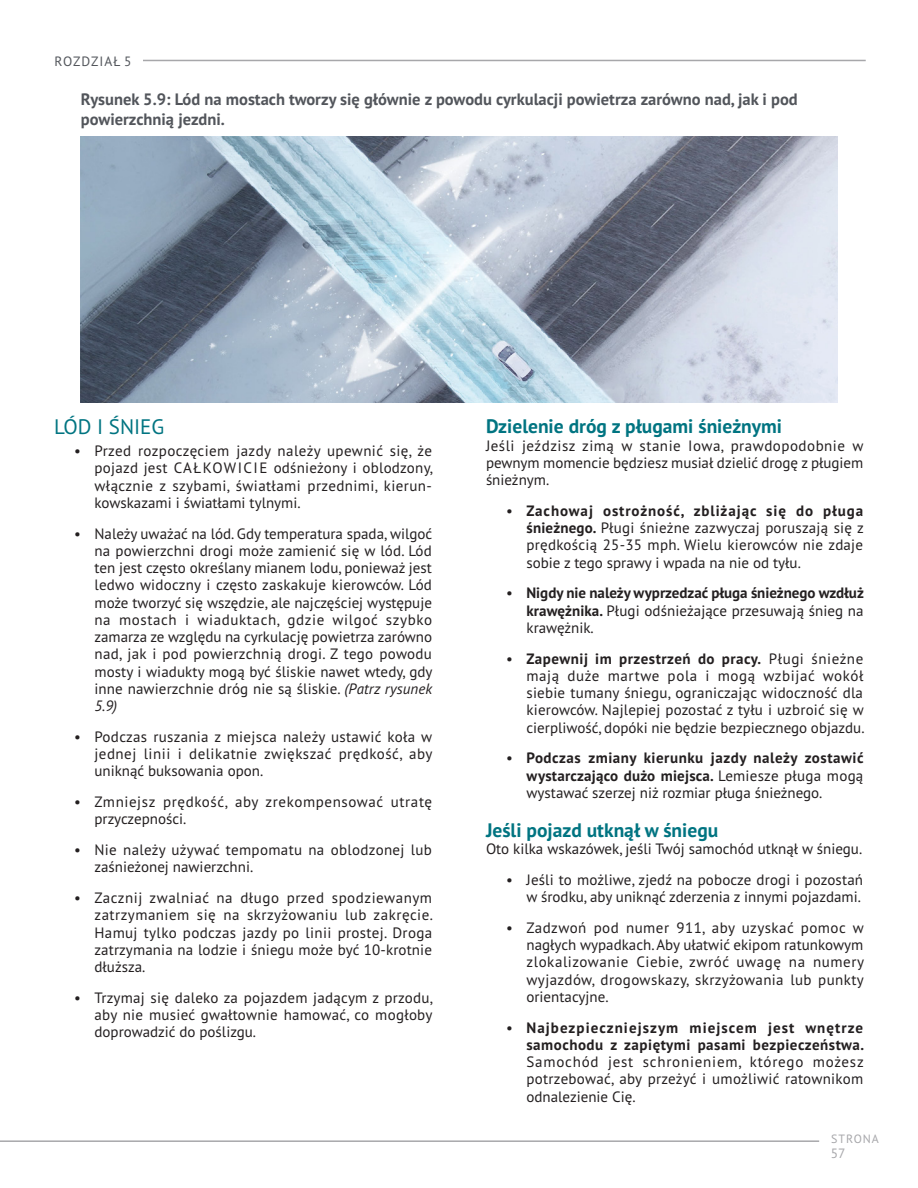
<style>
.page{position:relative;width:918px;height:1188px;background:#fff}
.page>*{position:absolute;margin:0;border:0;box-sizing:border-box;transform-origin:0 0}
.Sub2_less_space{font:21px "PT Sans Pro";color:#007481}
.Sub3_Teal_bigger_no{font:700 19.5px "PT Sans Pro";color:#007481}
.Figure_label{font:700 16.5px/19.8px "PT Sans Pro";color:#52555b}
.Body{font:15px/17.2px "PT Sans Pro";color:#231f20;text-align:justify}
.t1{font:700 15px/17.2px "PT Sans Pro";letter-spacing:.005em;color:#231f20;text-align:justify}
.Body-2{font:15px/17.2px "PT Sans Pro";letter-spacing:.02em;color:#231f20}
.Body-3{font:15px/17.2px "PT Sans Pro";letter-spacing:.04em;color:#231f20}
.t2{font:13.5px "PT Sans Pro";letter-spacing:.08em;color:#52555b}
.t3{font:13.5px "PT Sans Pro";color:#a7a7aa}
.t4{font:12px "PT Sans Pro";letter-spacing:.08em;color:#a7a7aa}
.s1{font-style:italic}
.s2{font-weight:700}
.s3{font-weight:400}
</style>
<div class="page">
<hr style="left:67px;top:60px;width:799px;height:1px;background:#a7a7aa">
<hr style="left:0;top:1140px;width:819px;height:2px;background:#a7a7aa">
<div style="left:54px;top:55px;width:89px;height:24px;background:#fff"></div>
<img style="left:81px;top:136px;width:756px;height:267px">
<p class="t2" style="left:55px;top:52px;width:78px">ROZDZIAŁ 5</p>
<p class="Figure_label" style="left:81px;top:89px;width:718px">Rysunek 5.9: Lód na mostach tworzy się głównie z powodu cyrkulacji powietrza zarówno nad, jak i pod powierzchnią jezdni.</p>
<p class="Sub2_less_space" style="left:54px;top:413px;width:112px">LÓD I ŚNIEG</p>
<p class="Body" style="left:94px;top:442px;width:340px;text-indent:-20px">• Przed rozpoczęciem jazdy należy upewnić się, że pojazd jest CAŁKOWICIE odśnieżony i oblodzony, włącznie z szybami, światłami przednimi, kierun&shy;kowskazami i światłami tylnymi.</p>
<p class="Body" style="left:94px;top:524px;width:340px;text-indent:-20px">• Należy uważać na lód. Gdy temperatura spada, wilgoć na powierzchni drogi może zamienić się w lód. Lód ten jest często określany mianem lodu, ponieważ jest ledwo widoczny i często zaskakuje kierowców. Lód może tworzyć się wszędzie, ale najczęściej występuje na mostach i wiaduktach, gdzie wilgoć szybko zamarza ze względu na cyrkulację powietrza zarówno nad, jak i pod powierzchnią drogi. Z tego powodu mosty i wiadukty mogą być śliskie nawet wtedy, gdy inne nawierzchnie dróg nie są śliskie. <span class="s1">(Patrz rysunek 5.9)</span></p>
<p class="Body" style="left:94px;top:728px;width:339px;text-indent:-20px">• Podczas ruszania z miejsca należy ustawić koła w jednej linii i delikatnie zwiększać prędkość, aby uniknąć buksowania opon.</p>
<p class="Body-3" style="left:94px;top:793px;width:339px;text-indent:-20px">• Zmniejsz prędkość, aby zrekompensować utratę przyczepności.</p>
<p class="Body-2" style="left:94px;top:841px;width:339px;text-indent:-20px">• Nie należy używać tempomatu na oblodzonej lub zaśnieżonej nawierzchni.</p>
<p class="Body" style="left:94px;top:889px;width:340px;text-indent:-20px">• Zacznij zwalniać na długo przed spodziewanym zatrzymaniem się na skrzyżowaniu lub zakręcie.<br>Hamuj tylko podczas jazdy po linii prostej. Droga zatrzymania na lodzie i śniegu może być 10-krotnie dłuższa.</p>
<p class="Body" style="left:94px;top:989px;width:340px;text-indent:-20px">• Trzymaj się daleko za pojazdem jadącym z przodu, aby nie musieć gwałtownie hamować, co mogłoby doprowadzić do poślizgu.</p>
<p class="Sub3_Teal_bigger_no" style="left:486px;top:414px;width:298px">Dzielenie dróg z pługami śnieżnymi</p>
<p class="Body" style="left:486px;top:436px;width:379px">Jeśli jeździsz zimą w stanie Iowa, prawdopodobnie w pewnym momencie będziesz musiał dzielić drogę z pługiem śnieżnym.</p>
<p class="Body" style="left:526px;top:502px;width:339px;text-indent:-20px">• <span class="s2">Zachowaj ostrożność, zbliżając się do pługa śnieżnego.</span> Pługi śnieżne zazwyczaj poruszają się z prędkością 25-35 mph. Wielu kierowców nie zdaje sobie z tego sprawy i wpada na nie od tyłu.</p>
<p class="t1" style="left:526px;top:584px;width:339px;text-indent:-20px"><span class="s3">•</span> Nigdy nie należy wyprzedzać pługa śnieżnego wzdłuż krawężnika. <span class="s3">Pługi odśnieżające przesuwają śnieg na krawężnik.</span></p>
<p class="Body" style="left:526px;top:649px;width:340px;text-indent:-20px">• <span class="s2">Zapewnij im przestrzeń do pracy.</span> Pługi śnieżne mają duże martwe pola i mogą wzbijać wokół siebie tumany śniegu, ograniczając widoczność dla kierowców. Najlepiej pozostać z tyłu i uzbroić się w cierpliwość, dopóki nie będzie bezpiecznego objazdu.</p>
<p class="t1" style="left:526px;top:749px;width:339px;text-indent:-20px"><span class="s3">•</span> Podczas zmiany kierunku jazdy należy zostawić wystarczająco dużo miejsca. <span class="s3">Lemiesze pługa mogą wystawać szerzej niż rozmiar pługa śnieżnego.</span></p>
<p class="Sub3_Teal_bigger_no" style="left:486px;top:817px;width:234px">Jeśli pojazd utknął w śniegu</p>
<p class="Body" style="left:486px;top:840px;width:378px">Oto kilka wskazówek, jeśli Twój samochód utknął w śniegu.</p>
<p class="Body" style="left:506px;top:871px;width:358px;text-align:right">• Jeśli to możliwe, zjedź na pobocze drogi i pozostań w środku, aby uniknąć zderzenia z innymi pojazdami.</p>
<p class="Body" style="left:526px;top:919px;width:339px;text-indent:-20px">• Zadzwoń pod numer 911, aby uzyskać pomoc w nagłych wypadkach. Aby ułatwić ekipom ratunkowym zlokalizowanie Ciebie, zwróć uwagę na numery wyjazdów, drogowskazy, skrzyżowania lub punkty orientacyjne.</p>
<p class="Body" style="left:526px;top:1018px;width:339px;text-indent:-20px">• <span class="s2">Najbezpieczniejszym miejscem jest wnętrze samochodu z zapiętymi pasami bezpieczeństwa.<br></span>Samochód jest schronieniem, którego możesz potrzebować, aby przeżyć i umożliwić ratownikom odnalezienie Cię.</p>
<p class="t4" style="left:831px;top:1131px;width:49px">STRONA</p>
<p class="t3" style="left:831px;top:1145px;width:16px">57</p>
</div>
